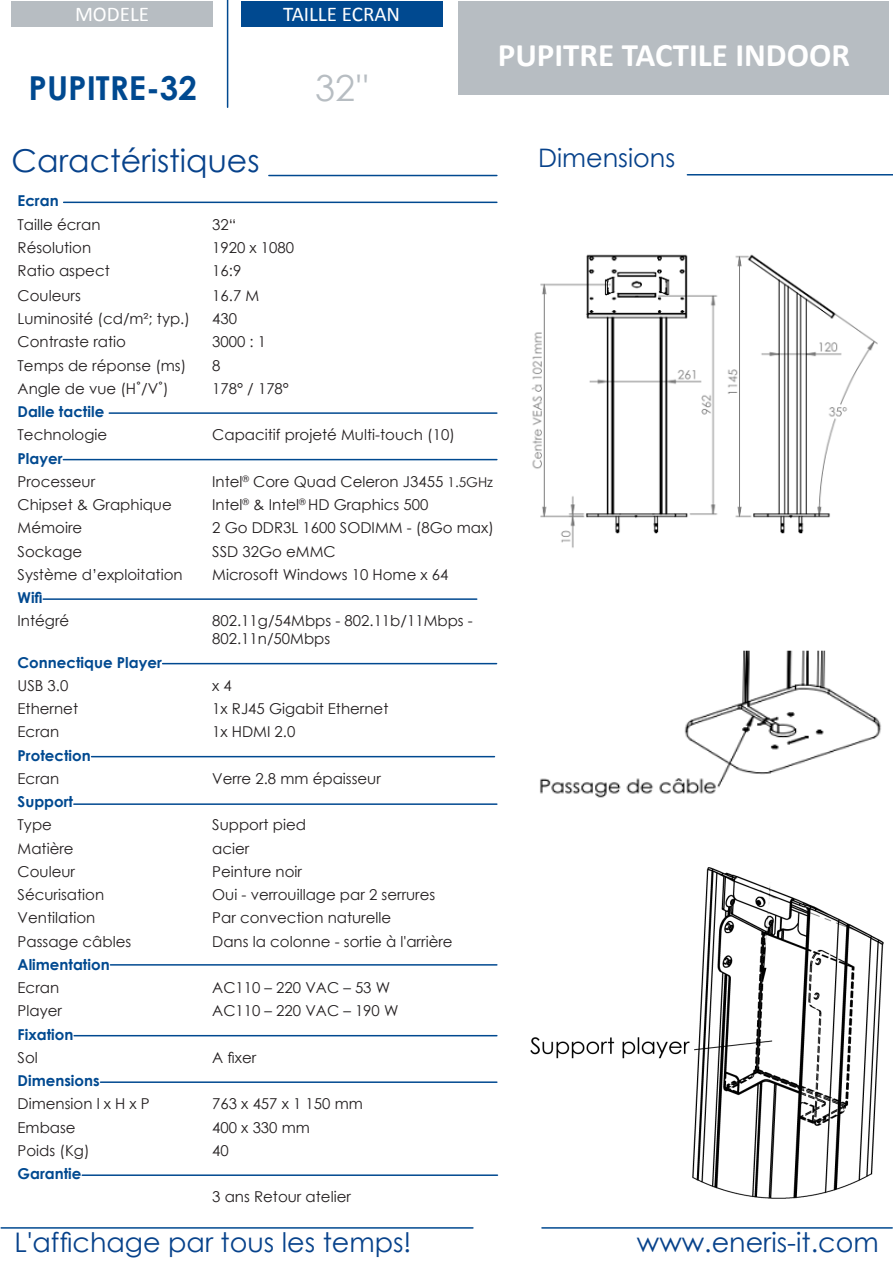
<style>
.page{position:relative;width:893px;height:1263px;background:#fff}
.page>*{position:absolute;margin:0;border:0;box-sizing:border-box;transform-origin:0 0}
.t1{font:36px "Century Gothic";color:#b7bdc2}
.t2{font:700 33px "Calibri";color:#fff}
.t3{font:700 33px "Century Gothic";color:#004990}
.t4{font:31.5px "Century Gothic";color:#07428b}
.t5{font:27px "Century Gothic";color:#07428b}
.t6{font:25.5px "Century Gothic";color:#07428b}
.t7{font:21px "Calibri";color:#fff}
.t8{font:15px/18px "Century Gothic";color:#231f20}
.t9{font:700 15px "Century Gothic";color:#004990}
.s1{font-size:13.5px}
</style>
<div class="page">
<div style="left:459px;top:1px;width:430px;height:93px;background:#b7bdc2"></div>
<div style="left:12px;top:1px;width:201px;height:25px;background:#b7bdc2"></div>
<div style="left:241px;top:1px;width:201px;height:25px;background:#004990"></div>
<hr style="left:227px;top:0;width:1px;height:107px;background:#004990">
<hr style="left:269px;top:175px;width:228px;height:1px;background:#004990">
<hr style="left:1px;top:1227px;width:472px;height:2px;background:#004990">
<hr style="left:542px;top:1227px;width:350px;height:2px;background:#004990">
<hr style="left:64px;top:202px;width:433px;height:1px;background:#004990">
<hr style="left:109px;top:412px;width:388px;height:2px;background:#004990">
<hr style="left:63px;top:459px;width:434px;height:1px;background:#004990">
<hr style="left:43px;top:598px;width:434px;height:2px;background:#004990">
<hr style="left:163px;top:663px;width:334px;height:1px;background:#004990">
<hr style="left:92px;top:756px;width:402px;height:1px;background:#004990">
<hr style="left:74px;top:803px;width:423px;height:2px;background:#004990">
<hr style="left:110px;top:964px;width:387px;height:1px;background:#004990">
<hr style="left:74px;top:1035px;width:423px;height:1px;background:#004990">
<hr style="left:101px;top:1081px;width:396px;height:2px;background:#004990">
<hr style="left:82px;top:1174px;width:415px;height:2px;background:#004990">
<hr style="left:687px;top:174px;width:206px;height:2px;background:#004990">
<img style="left:540px;top:650px;width:341px;height:148px">
<img style="left:531px;top:254px;width:347px;height:294px">
<img style="left:531px;top:868px;width:352px;height:330px">
<h3 class="t7" style="left:75px;top:1px;width:76px">MODELE</h3>
<h3 class="t7" style="left:283px;top:1px;width:119px">TAILLE ECRAN</h3>
<p class="t3" style="left:29px;top:63px;width:170px">PUPITRE-32</p>
<p class="t1" style="left:315px;top:63px;width:56px">32''</p>
<h3 class="t4" style="left:12px;top:139px;width:249px">Caractéristiques</h3>
<h2 class="t2" style="left:498px;top:34px;width:354px">PUPITRE TACTILE INDOOR</h2>
<p class="t6" style="left:538px;top:140px;width:139px">Dimensions</p>
<p class="t9" style="left:18px;top:189px;width:43px">Ecran</p>
<p class="t8" style="left:18px;top:215px;width:84px">Taille écran</p>
<p class="t8" style="left:212px;top:215px;width:26px">32“</p>
<p class="t8" style="left:18px;top:238px;width:75px">Résolution</p>
<p class="t8" style="left:212px;top:238px;width:83px">1920 x 1080</p>
<p class="t8" style="left:18px;top:261px;width:94px">Ratio aspect</p>
<p class="t8" style="left:212px;top:261px;width:31px">16:9</p>
<p class="t8" style="left:18px;top:286px;width:65px">Couleurs</p>
<p class="t8" style="left:212px;top:286px;width:49px">16.7 M</p>
<p class="t8" style="left:18px;top:309px;width:174px">Luminosité (cd/m²; typ.)</p>
<p class="t8" style="left:212px;top:309px;width:26px">430</p>
<p class="t8" style="left:18px;top:333px;width:110px">Contraste ratio</p>
<p class="t8" style="left:212px;top:333px;width:56px">3000 : 1</p>
<p class="t8" style="left:18px;top:356px;width:170px">Temps de réponse (ms)</p>
<p class="t8" style="left:212px;top:356px;width:10px">8</p>
<p class="t8" style="left:18px;top:379px;width:153px">Angle de vue (H˚/V˚)</p>
<p class="t8" style="left:212px;top:379px;width:78px">178° / 178°</p>
<p class="t9" style="left:18px;top:400px;width:88px">Dalle tactile</p>
<p class="t8" style="left:18px;top:426px;width:91px">Technologie</p>
<p class="t8" style="left:212px;top:426px;width:244px">Capacitif projeté Multi-touch (10)</p>
<p class="t9" style="left:18px;top:447px;width:46px">Player</p>
<p class="t8" style="left:18px;top:472px;width:79px">Processeur</p>
<p class="t8" style="left:212px;top:472px;width:282px">Intel<sup>®</sup> Core Quad Celeron J3455 <span class="s1">1.5GHz</span></p>
<p class="t8" style="left:18px;top:495px;width:156px">Chipset &amp; Graphique</p>
<p class="t8" style="left:212px;top:495px;width:218px">Intel<sup>®</sup> &amp; Intel<sup>®</sup> HD Graphics 500</p>
<p class="t8" style="left:18px;top:519px;width:66px">Mémoire</p>
<p class="t8" style="left:212px;top:519px;width:283px">2 Go DDR3L 1600 SODIMM - (8Go max)</p>
<p class="t8" style="left:18px;top:542px;width:66px">Sockage</p>
<p class="t8" style="left:212px;top:542px;width:125px">SSD 32Go eMMC</p>
<p class="t8" style="left:18px;top:565px;width:167px">Système d’exploitation</p>
<p class="t8" style="left:212px;top:565px;width:238px">Microsoft Windows 10 Home x 64</p>
<p class="t9" style="left:18px;top:586px;width:26px">Wifi</p>
<p class="t8" style="left:18px;top:612px;width:53px">Intégré</p>
<p class="t8" style="left:212px;top:612px;width:262px">802.11g/54Mbps - 802.11b/11Mbps -<br>802.11n/50Mbps</p>
<p class="t9" style="left:18px;top:651px;width:146px">Connectique Player</p>
<p class="t8" style="left:18px;top:676px;width:52px">USB 3.0</p>
<p class="t8" style="left:212px;top:676px;width:21px">x 4</p>
<p class="t8" style="left:18px;top:699px;width:62px">Ethernet</p>
<p class="t8" style="left:212px;top:699px;width:178px">1x RJ45 Gigabit Ethernet</p>
<p class="t8" style="left:18px;top:723px;width:43px">Ecran</p>
<p class="t8" style="left:212px;top:723px;width:85px">1x HDMI 2.0</p>
<p class="t9" style="left:18px;top:744px;width:75px">Protection</p>
<p class="t8" style="left:18px;top:769px;width:43px">Ecran</p>
<p class="t8" style="left:212px;top:769px;width:170px">Verre 2.8 mm épaisseur</p>
<p class="t9" style="left:18px;top:790px;width:57px">Support</p>
<p class="t8" style="left:18px;top:816px;width:36px">Type</p>
<p class="t8" style="left:212px;top:816px;width:95px">Support pied</p>
<p class="t8" style="left:18px;top:839px;width:58px">Matière</p>
<p class="t8" style="left:212px;top:839px;width:39px">acier</p>
<p class="t8" style="left:18px;top:862px;width:59px">Couleur</p>
<p class="t8" style="left:212px;top:862px;width:91px">Peinture noir</p>
<p class="t8" style="left:18px;top:885px;width:88px">Sécurisation</p>
<p class="t8" style="left:212px;top:885px;width:225px">Oui - verrouillage par 2 serrures</p>
<p class="t8" style="left:18px;top:909px;width:79px">Ventilation</p>
<p class="t8" style="left:212px;top:909px;width:181px">Par convection naturelle</p>
<p class="t8" style="left:18px;top:932px;width:115px">Passage câbles</p>
<p class="t8" style="left:212px;top:932px;width:242px">Dans la colonne - sortie à l'arrière</p>
<p class="t9" style="left:18px;top:953px;width:94px">Alimentation</p>
<p class="t8" style="left:18px;top:978px;width:43px">Ecran</p>
<p class="t8" style="left:212px;top:978px;width:179px">AC110 – 220 VAC – 53 W</p>
<p class="t8" style="left:18px;top:1002px;width:46px">Player</p>
<p class="t8" style="left:212px;top:1002px;width:188px">AC110 – 220 VAC – 190 W</p>
<p class="t9" style="left:18px;top:1023px;width:57px">Fixation</p>
<p class="t8" style="left:18px;top:1048px;width:22px">Sol</p>
<p class="t8" style="left:212px;top:1048px;width:46px">A fixer</p>
<p class="t9" style="left:18px;top:1069px;width:84px">Dimensions</p>
<p class="t8" style="left:18px;top:1095px;width:134px">Dimension l x H x P</p>
<p class="t8" style="left:212px;top:1095px;width:152px">763 x 457 x 1 150 mm</p>
<p class="t8" style="left:18px;top:1118px;width:60px">Embase</p>
<p class="t8" style="left:212px;top:1118px;width:99px">400 x 330 mm</p>
<p class="t8" style="left:18px;top:1141px;width:73px">Poids (Kg)</p>
<p class="t8" style="left:212px;top:1141px;width:18px">40</p>
<p class="t9" style="left:18px;top:1162px;width:65px">Garantie</p>
<p class="t8" style="left:212px;top:1188px;width:140px">3 ans Retour atelier</p>
<h3 class="t5" style="left:15px;top:1224px;width:398px">L'affichage par tous les temps!</h3>
<h3 class="t5" style="left:637px;top:1224px;width:243px">www.eneris-it.com</h3>
</div>
